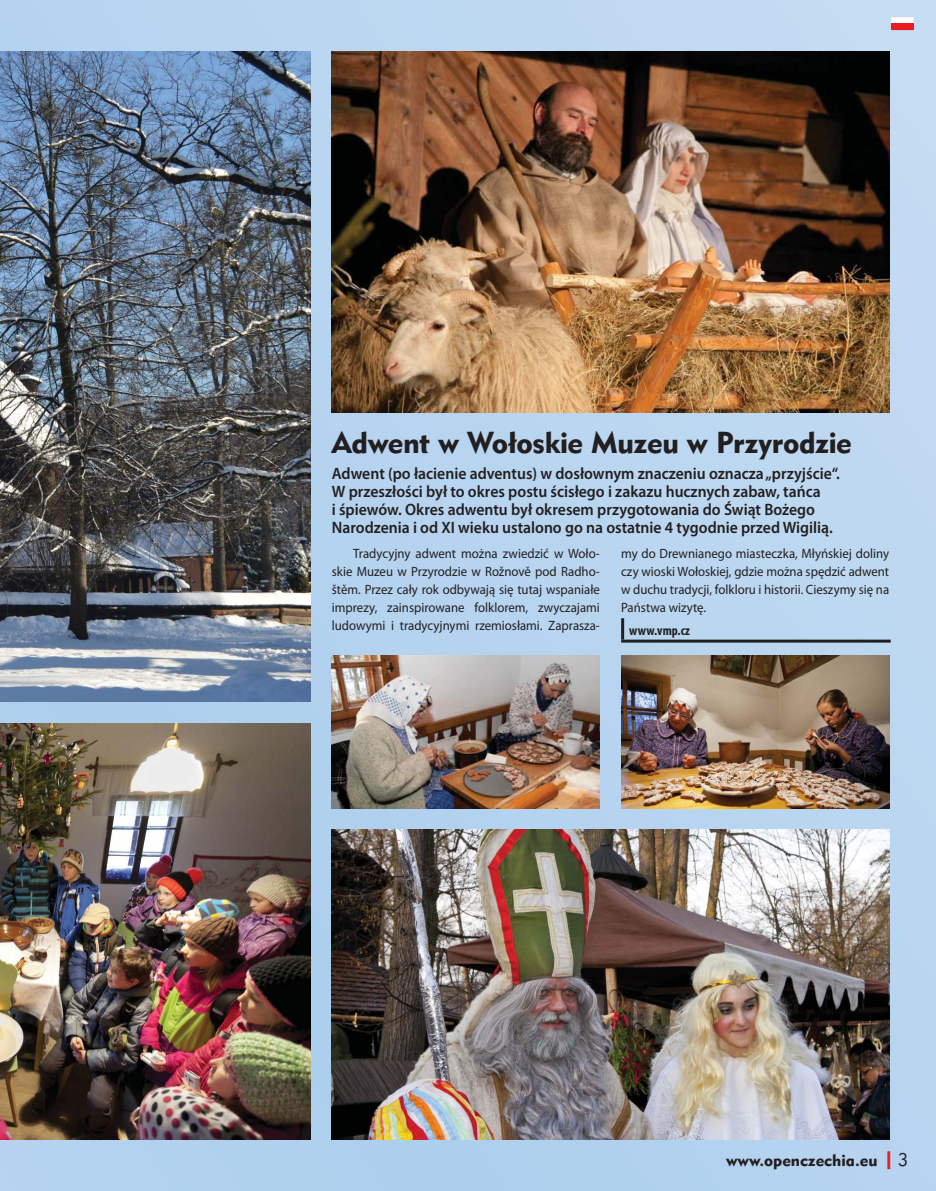
<style>
.page{position:relative;width:936px;height:1191px;background:#fff}
.page>*{position:absolute;margin:0;border:0;box-sizing:border-box;transform-origin:0 0}
.t1{font:30px "Geometric 415 AT Black A";letter-spacing:-.01em;color:#231f20}
.t2{font:600 16.5px/18px "Myriad Pro";color:#231f20;scale:.95 1}
.t3{font:16.5px "Geometric 415 AT Black A";color:#231f20}
.t4{font:13.5px/18px "Myriad Pro";color:#231f20;text-align:justify;scale:.95 1}
.t5{font:700 condensed 13.5px "Myriad Pro";color:#231f20}
.s1{font-size:18px;color:#ed1c24}
.s2{font-family:"Geometric 415 AT Lite A";font-size:18px}
</style>
<div class="page">
<div style="left:0;top:0;width:935px;height:1190px;background:#b8d5f0"></div>
<img style="left:332px;top:51px;width:557px;height:361px">
<img style="left:0;top:723px;width:310px;height:417px">
<img style="left:332px;top:829px;width:557px;height:311px">
<img style="left:332px;top:655px;width:268px;height:153px">
<img style="left:621px;top:655px;width:268px;height:153px">
<img style="left:0;top:51px;width:310px;height:651px">
<hr style="left:621px;top:618px;width:3px;height:21px;background:#231f20">
<hr style="left:621px;top:639px;width:269px;height:3px;background:#231f20">
<svg style="left:891px;top:17px;width:22px;height:13px"></svg>
<h1 class="t1" style="left:332px;top:431px;width:521px">Adwent w Wołoskie Muzeu w Przyrodzie</h1>
<p class="t2" style="left:332px;top:466px;width:536px">Adwent (po łacienie adventus) w dosłownym znaczeniu oznacza „przyjś cie“.<br>W przeszłoś ci był to okres postu ś cisłego i zakazu hucznych zabaw, tań ca<br>i ś piewó w. Okres adwentu był okresem przygotowania do Ś wią t Boż ego Narodzenia i od XI wieku ustalono go na ostatnie 4 tygodnie przed Wigilią .</p>
<p class="t4" style="left:332px;top:546px;width:284px;text-indent:21px">Tradycyjny adwent można zwiedzić w Woło&shy;skie Muzeu w Przyrodzie w Rožnově pod Radho&shy;štěm. Przez cały rok odbywają się tutaj wspaniałe imprezy, zainspirowane folklorem, zwyczajami ludowymi i tradycyjnymi rzemiosłami. Zaprasza-</p>
<p class="t4" style="left:621px;top:546px;width:283px">my do Drewnianego miasteczka, Młyńskiej doliny czy wioski Wołoskiej, gdzie można spędzić adwent w duchu tradycji, folkloru i historii. Cieszymy się na Państwa wizytę.</p>
<p class="t5" style="left:629px;top:625px;width:62px">www.vmp.cz</p>
<p class="t3" style="left:726px;top:1154px;width:183px">www.openczechia.eu <span class="s1">|</span><span class="s2">3</span></p>
</div>
